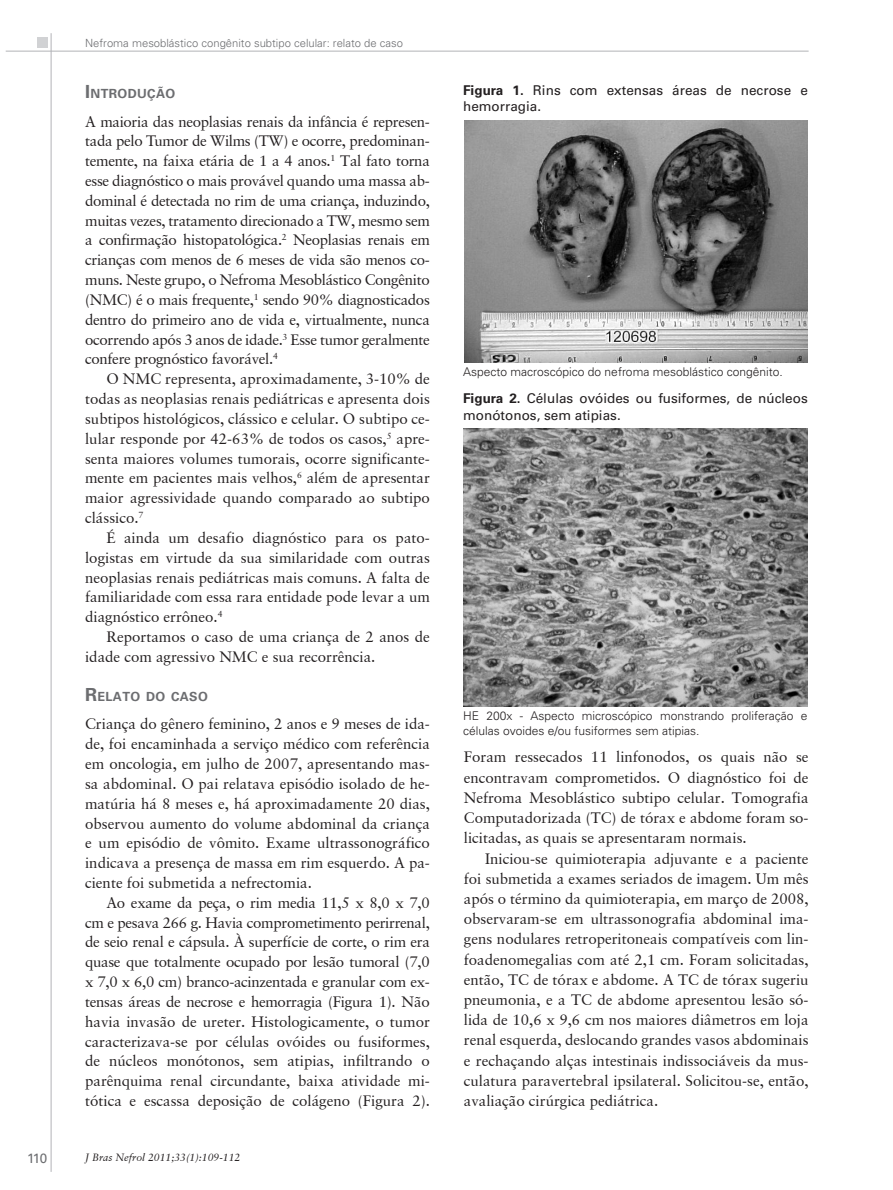
<style>
.page{position:relative;width:893px;height:1190px;background:#fff}
.page>*{position:absolute;margin:0;border:0;box-sizing:border-box;transform-origin:0 0}
._01_Texto_Paragrafo{font:15px/19.8px "Garamond Retrospective S Si";color:#231f20;text-align:justify}
._01a_Texto_sem_Parág{font:15px/19.8px "Garamond Retrospective S Si";letter-spacing:-.01em;color:#231f20;text-align:justify}
._03_Figura{font:13.5px/16.5px "Univers LT Std";color:#231f20}
.t1{font:13.5px "Univers LT Std";color:#6c6d70}
._02a_Subtitulo_01{font:700 12.6px "Univers LT Std";letter-spacing:.03em;color:#6c6d70}
._03a_Legenda_Figura{font:300 12px/15px "Univers LT Std";color:#231f20}
.A_Cabeçario_das_Pági{font:300 11.25px "Univers LT Std";color:#6c6d70}
.B_Foot{font:italic 10.5px "Garamond Retrospective S Si";color:#231f20}
.s1{font-size:18px}
.s2{font-weight:700}
</style>
<div class="page">
<div style="left:37px;top:37px;width:11px;height:11px;background:#d1d2d4"></div>
<hr style="left:6px;top:51px;width:802px;height:1px;background:#b2b3b7">
<hr style="left:51px;top:33px;width:1px;height:1138px;background:#b2b3b7">
<img style="left:464px;top:120px;width:343px;height:242px">
<img style="left:463px;top:428px;width:344px;height:278px">
<p class="A_Cabeçario_das_Pági" style="left:85px;top:36px;width:319px">Nefroma mesoblástico congênito subtipo celular: relato de caso</p>
<p class="_02a_Subtitulo_01" style="left:85px;top:86px;width:92px"><span class="s1">I</span>NTRODUÇÃO</p>
<p class="_01a_Texto_sem_Parág" style="left:85px;top:111px;width:346px">A maioria das neoplasias renais da infância é represen&shy;tada pelo Tumor de Wilms (TW) e ocorre, predominan&shy;temente, na faixa etária de 1 a 4 anos.<sup>1</sup> Tal fato torna esse diagnóstico o mais provável quando uma massa ab&shy;dominal é detectada no rim de uma criança, induzindo, muitas vezes, tratamento direcionado a TW, mesmo sem a confirmação histopatológica.<sup>2</sup> Neoplasias renais em crianças com menos de 6 meses de vida são menos co&shy;muns. Neste grupo, o Nefroma Mesoblástico Congênito (NMC) é o mais frequente,<sup>1</sup> sendo 90% diagnosticados dentro do primeiro ano de vida e, virtualmente, nunca ocorrendo após 3 anos de idade.<sup>3</sup> Esse tumor geralmente confere prognóstico favorável.<sup>4</sup></p>
<p class="_01_Texto_Paragrafo" style="left:85px;top:369px;width:346px;text-indent:21px">O NMC representa, aproximadamente, 3-10% de todas as neoplasias renais pediátricas e apresenta dois subtipos histológicos, clássico e celular. O subtipo ce&shy;lular responde por 42-63% de todos os casos,<sup>5</sup> apre&shy;senta maiores volumes tumorais, ocorre significante&shy;mente em pacientes mais velhos,<sup>6</sup> além de apresentar maior agressividade quando comparado ao subtipo clássico.<sup>7</sup></p>
<p class="_01_Texto_Paragrafo" style="left:85px;top:527px;width:346px;text-indent:21px">É ainda um desafio diagnóstico para os pato&shy;logistas em virtude da sua similaridade com outras neoplasias renais pediátricas mais comuns. A falta de familiaridade com essa rara entidade pode levar a um diagnóstico errôneo.<sup>4</sup></p>
<p class="_01_Texto_Paragrafo" style="left:85px;top:626px;width:346px;text-indent:21px">Reportamos o caso de uma criança de 2 anos de idade com agressivo NMC e sua recorrência.</p>
<p class="_02a_Subtitulo_01" style="left:85px;top:689px;width:124px"><span class="s1">R</span>ELATO DO CASO</p>
<p class="_01a_Texto_sem_Parág" style="left:85px;top:714px;width:346px">Criança do gênero feminino, 2 anos e 9 meses de ida&shy;de, foi encaminhada a serviço médico com referência em oncologia, em julho de 2007, apresentando mas&shy;sa abdominal. O pai relatava episódio isolado de he&shy;matúria há 8 meses e, há aproximadamente 20 dias, observou aumento do volume abdominal da criança e um episódio de vômito. Exame ultrassonográfico indicava a presença de massa em rim esquerdo. A pa&shy;ciente foi submetida a nefrectomia.</p>
<p class="_01_Texto_Paragrafo" style="left:85px;top:892px;width:346px;text-indent:21px">Ao exame da peça, o rim media 11,5 x 8,0 x 7,0 cm e pesava 266 g. Havia comprometimento perirrenal, de seio renal e cápsula. À superfície de corte, o rim era quase que totalmente ocupado por lesão tumoral (7,0 x 7,0 x 6,0 cm) branco-acinzentada e granular com ex&shy;tensas áreas de necrose e hemorragia (Figura 1). Não havia invasão de ureter. Histologicamente, o tumor caracterizava-se por células ovóides ou fusiformes, de núcleos monótonos, sem atipias, infiltrando o parênquima renal circundante, baixa atividade mi&shy;tótica e escassa deposição de colágeno (Figura 2).</p>
<p class="t1" style="left:27px;top:1149px;width:21px">110</p>
<p class="B_Foot" style="left:85px;top:1151px;width:157px">J Bras Nefrol 2011;33(1):109-112</p>
<p class="_03_Figura" style="left:463px;top:82px;width:346px"><span class="s2">Figura 1.</span> Rins com extensas áreas de necrose e hemorragia.</p>
<p class="_03a_Legenda_Figura" style="left:463px;top:364px;width:321px">Aspecto macroscópico do nefroma mesoblástico congênito.</p>
<p class="_03_Figura" style="left:463px;top:390px;width:346px"><span class="s2">Figura 2.</span> Células ovóides ou fusiformes, de núcleos monótonos, sem atipias.</p>
<p class="_03a_Legenda_Figura" style="left:463px;top:708px;width:346px">HE 200x - Aspecto microscópico monstrando proliferação e células ovoides e/ou fusiformes sem atipias.</p>
<p class="_01_Texto_Paragrafo" style="left:464px;top:747px;width:346px;line-height:20.2px">Foram ressecados 11 linfonodos, os quais não se encontravam comprometidos. O diagnóstico foi de Nefroma Mesoblástico subtipo celular. Tomografia Computadorizada (TC) de tórax e abdome foram so&shy;licitadas, as quais se apresentaram normais.</p>
<p class="_01_Texto_Paragrafo" style="left:464px;top:848px;width:346px;line-height:20.2px;text-indent:21px">Iniciou-se quimioterapia adjuvante e a paciente foi submetida a exames seriados de imagem. Um mês após o término da quimioterapia, em março de 2008, observaram-se em ultrassonografia abdominal ima&shy;gens nodulares retroperitoneais compatíveis com lin&shy;foadenomegalias com até 2,1 cm. Foram solicitadas, então, TC de tórax e abdome. A TC de tórax sugeriu pneumonia, e a TC de abdome apresentou lesão só&shy;lida de 10,6 x 9,6 cm nos maiores diâmetros em loja renal esquerda, deslocando grandes vasos abdominais e rechaçando alças intestinais indissociáveis da mus&shy;culatura paravertebral ipsilateral. Solicitou-se, então, avaliação cirúrgica pediátrica.</p>
</div>
